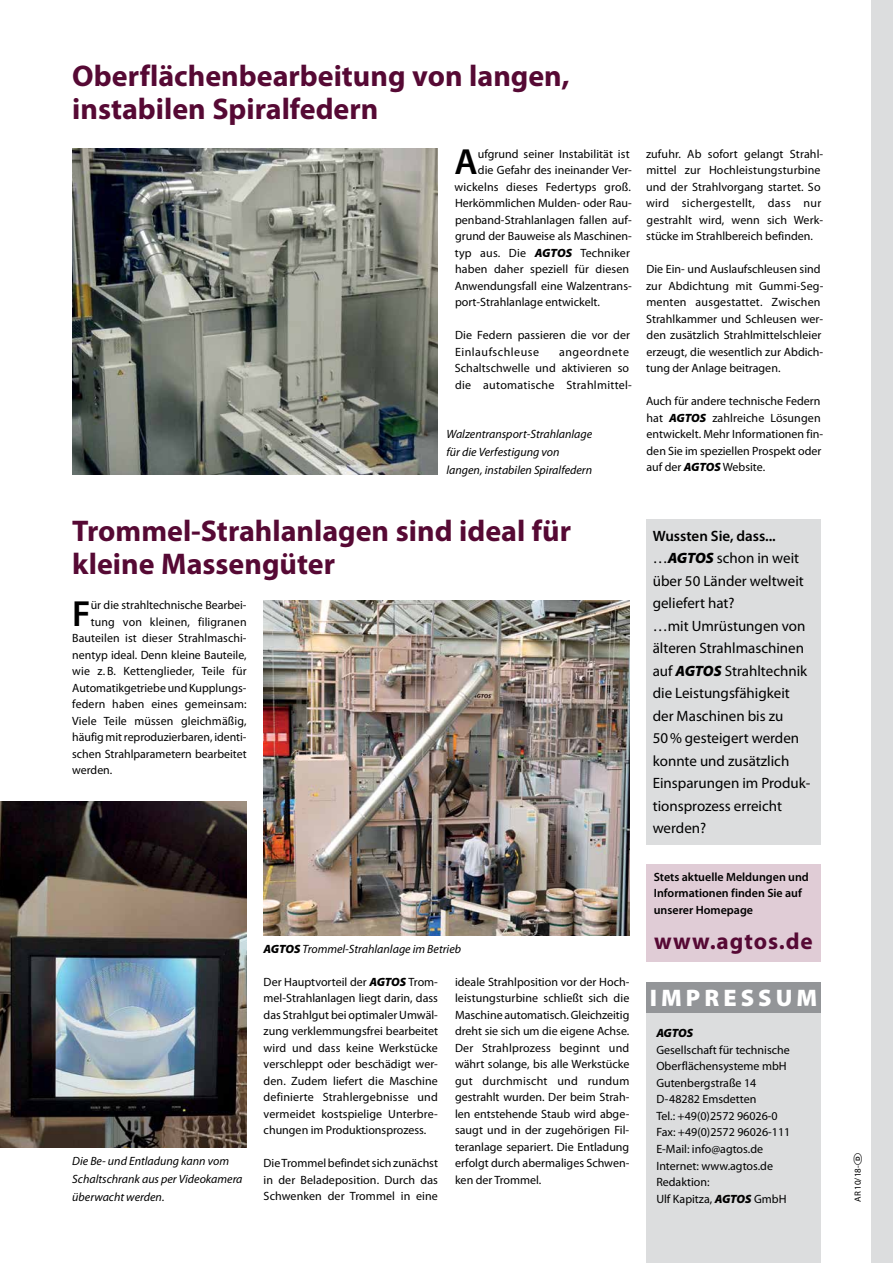
<style>
.page{position:relative;width:893px;height:1263px;background:#fff}
.page>*{position:absolute;margin:0;border:0;box-sizing:border-box;transform-origin:0 0}
.t1{font:600 36.45px "Myriad Pro";color:#000}
.t2{font:700 30px/33px "Myriad Pro";color:#560934}
.t3{font:900 24px "Myriad Pro";letter-spacing:.17em;color:#fff}
.t4{font:700 23.25px "Myriad Pro";letter-spacing:.04em;color:#560934}
.t5{font:15px/22.5px "Myriad Pro";color:#000}
.t6{font:12px/16.5px "Myriad Pro";color:#000}
.t7{font:italic 12px/18px "Myriad Pro";color:#000}
.t8{font:12px/16.5px "Myriad Pro";letter-spacing:.02em;color:#000}
.t9{font:600 12px/16.5px "Myriad Pro";color:#000}
.t10{font:italic 900 12px "Myriad Pro";letter-spacing:-.015em;color:#000}
.t11{font:9px "Myriad Pro";color:#000}
.s1{font-weight:900;font-style:italic}
.s2{font-weight:900}
.s3{font-weight:600}
</style>
<div class="page">
<div style="left:872px;top:0;width:21px;height:1263px;background:#dcddde"></div>
<div style="left:646px;top:984px;width:175px;height:279px;background:#dcddde"></div>
<div style="left:646px;top:865px;width:175px;height:97px;background:#e0ccd6"></div>
<img style="left:264px;top:600px;width:365px;height:335px">
<img style="left:0;top:801px;width:247px;height:347px">
<img style="left:72px;top:149px;width:366px;height:325px">
<div style="left:646px;top:982px;width:175px;height:31px;background:#939598"></div>
<div style="left:646px;top:519px;width:175px;height:325px;background:#dcddde"></div>
<h2 class="t2" style="left:72px;top:59px;width:499px">Oberflächenbearbeitung von langen, instabilen Spiralfedern</h2>
<h1 class="t1" style="left:455px;top:139px;width:25px">A</h1>
<p class="t6" style="left:478px;top:145px;width:153px">ufgrund seiner Instabilität ist</p>
<p class="t6" style="left:478px;top:162px;width:155px">die Gefahr des ineinander Ver-</p>
<p class="t6" style="left:455px;top:178px;width:178px">wickelns dieses Federtyps groß.</p>
<p class="t6" style="left:455px;top:195px;width:178px">Herkömmlichen Mulden- oder Rau-</p>
<p class="t6" style="left:455px;top:211px;width:178px">penband-Strahlanlagen fallen auf-</p>
<p class="t6" style="left:455px;top:228px;width:178px">grund der Bauweise als Maschinen-</p>
<p class="t6" style="left:455px;top:244px;width:177px">typ aus. Die <span class="s1">AGTOS</span> Techniker</p>
<p class="t6" style="left:455px;top:261px;width:176px">haben daher speziell für diesen</p>
<p class="t6" style="left:455px;top:277px;width:179px">Anwendungsfall eine Walzentrans-</p>
<p class="t6" style="left:455px;top:294px;width:147px">port-Strahlanlage entwickelt.</p>
<p class="t6" style="left:455px;top:327px;width:177px">Die Federn passieren die vor der<br>Einlaufschleuse</p>
<p class="t8" style="left:455px;top:343px;width:178px;text-indent:104px">angeordnete<br>Schaltschwelle und aktivieren so die automatische Strahlmittel-</p>
<p class="t7" style="left:446px;top:425px;width:147px">Walzentransport-Strahlanlage für die Verfestigung von langen, instabilen Spiralfedern</p>
<p class="t6" style="left:646px;top:145px;width:178px">zufuhr. Ab sofort gelangt Strahl&shy;mittel zur Hochleistungsturbine und der Strahlvorgang startet. So wird sichergestellt, dass nur gestrahlt wird, wenn sich Werk&shy;stücke im Strahlbereich befinden.</p>
<p class="t6" style="left:646px;top:261px;width:179px">Die Ein- und Auslaufschleusen sind zur Abdichtung mit Gummi-Seg&shy;menten ausgestattet. Zwischen Strahlkammer und Schleusen wer&shy;den zusätzlich Strahlmittelschleier erzeugt, die wesentlich zur Abdich&shy;tung der Anlage beitragen.</p>
<p class="t6" style="left:646px;top:393px;width:179px">Auch für andere technische Federn hat <span class="s1">AGTOS</span> zahlreiche Lösungen entwickelt. Mehr Informationen fin&shy;den Sie im speziellen Prospekt oder auf der <span class="s1">AGTOS</span> Website.</p>
<h2 class="t2" style="left:72px;top:514px;width:500px">Trommel-Strahlanlagen sind ideal für kleine Massengüter</h2>
<h1 class="t1" style="left:72px;top:590px;width:20px">F</h1>
<p class="t6" style="left:91px;top:597px;width:157px">ür die strahltechnische Bearbei-</p>
<p class="t6" style="left:91px;top:613px;width:157px">tung von kleinen, filigranen</p>
<p class="t6" style="left:72px;top:630px;width:176px">Bauteilen ist dieser Strahlmaschi-</p>
<p class="t6" style="left:72px;top:646px;width:176px">nentyp ideal. Denn kleine Bauteile,</p>
<p class="t6" style="left:72px;top:663px;width:176px">wie z. B. Kettenglieder, Teile für</p>
<p class="t6" style="left:72px;top:679px;width:176px">Automatikgetriebe und Kupplungs-</p>
<p class="t6" style="left:72px;top:696px;width:176px">federn haben eines gemeinsam:</p>
<p class="t6" style="left:72px;top:712px;width:176px">Viele Teile müssen gleichmäßig,</p>
<p class="t6" style="left:72px;top:729px;width:176px">häufig mit reproduzierbaren, identi-</p>
<p class="t6" style="left:72px;top:745px;width:176px">schen Strahlparametern bearbeitet</p>
<p class="t6" style="left:72px;top:762px;width:42px">werden.</p>
<p class="t7" style="left:72px;top:1151px;width:172px">Die Be- und Entladung kann vom<br>Schaltschrank aus per Videokamera überwacht werden.</p>
<p class="t7" style="left:264px;top:939px;width:199px"><span class="s2">AGTOS</span> Trommel-Strahlanlage im Betrieb</p>
<p class="t6" style="left:264px;top:973px;width:176px;text-align:justify">Der Hauptvorteil der <span class="s1">AGTOS</span> Trom&shy;mel-Strahlanlagen liegt darin, dass das Strahlgut bei optimaler Umwäl&shy;zung verklemmungsfrei bearbeitet wird und dass keine Werkstücke verschleppt oder beschädigt wer&shy;den. Zudem liefert die Maschine definierte Strahlergebnisse und vermeidet kostspielige Unterbre&shy;chungen im Produktionsprozess.</p>
<p class="t6" style="left:264px;top:1155px;width:176px;text-align:justify">Die Trommel befindet sich zunächst in der Beladeposition. Durch das Schwenken der Trommel in eine</p>
<p class="t6" style="left:455px;top:973px;width:176px;text-align:justify">ideale Strahlposition vor der Hoch&shy;leistungsturbine schließt sich die Maschine automatisch. Gleichzeitig dreht sie sich um die eigene Achse.<br>Der Strahlprozess beginnt und währt solange, bis alle Werkstücke gut durchmischt und rundum gestrahlt wurden. Der beim Strah&shy;len entstehende Staub wird abge&shy;saugt und in der zugehörigen Fil&shy;teranlage separiert. Die Entladung erfolgt durch abermaliges Schwen&shy;ken der Trommel.</p>
<p class="t5" style="left:653px;top:524px;width:159px"><span class="s3">Wussten Sie, dass... </span>…<span class="s1">AGTOS</span> schon in weit über 50 Länder weltweit geliefert hat?<br>…mit Umrüstungen von älteren Strahlmaschinen auf <span class="s1">AGTOS</span> Strahltechnik die Leistungsfähigkeit der Maschinen bis zu<br>50% gesteigert werden konnte und zusätzlich<br>Einsparungen im Produk&shy;tionsprozess erreicht werden?</p>
<p class="t9" style="left:654px;top:868px;width:157px">Stets aktuelle Meldungen und<br>Informationen finden Sie auf unserer Homepage</p>
<h3 class="t4" style="left:654px;top:926px;width:160px">www.agtos.de</h3>
<h3 class="t3" style="left:650px;top:982px;width:169px">IMPRESSUM</h3>
<p class="t10" style="left:656px;top:1025px;width:38px">AGTOS</p>
<p class="t6" style="left:656px;top:1041px;width:135px">Gesellschaft für technische<br>Oberflächensysteme mbH<br>Gutenbergstraße 14<br>D-48282 Emsdetten<br>Tel.: +49(0)2572 96026-0<br>Fax: +49(0)2572 96026-111<br>E-Mail: info@agtos.de<br>Internet: www.agtos.de<br>Redaktion:<br>Ulf Kapitza, <span class="s1">AGTOS</span> GmbH</p>
<p class="t11" style="left:852px;top:1202px;width:38px;rotate:-90deg">AR 10/18-</p>
</div>
